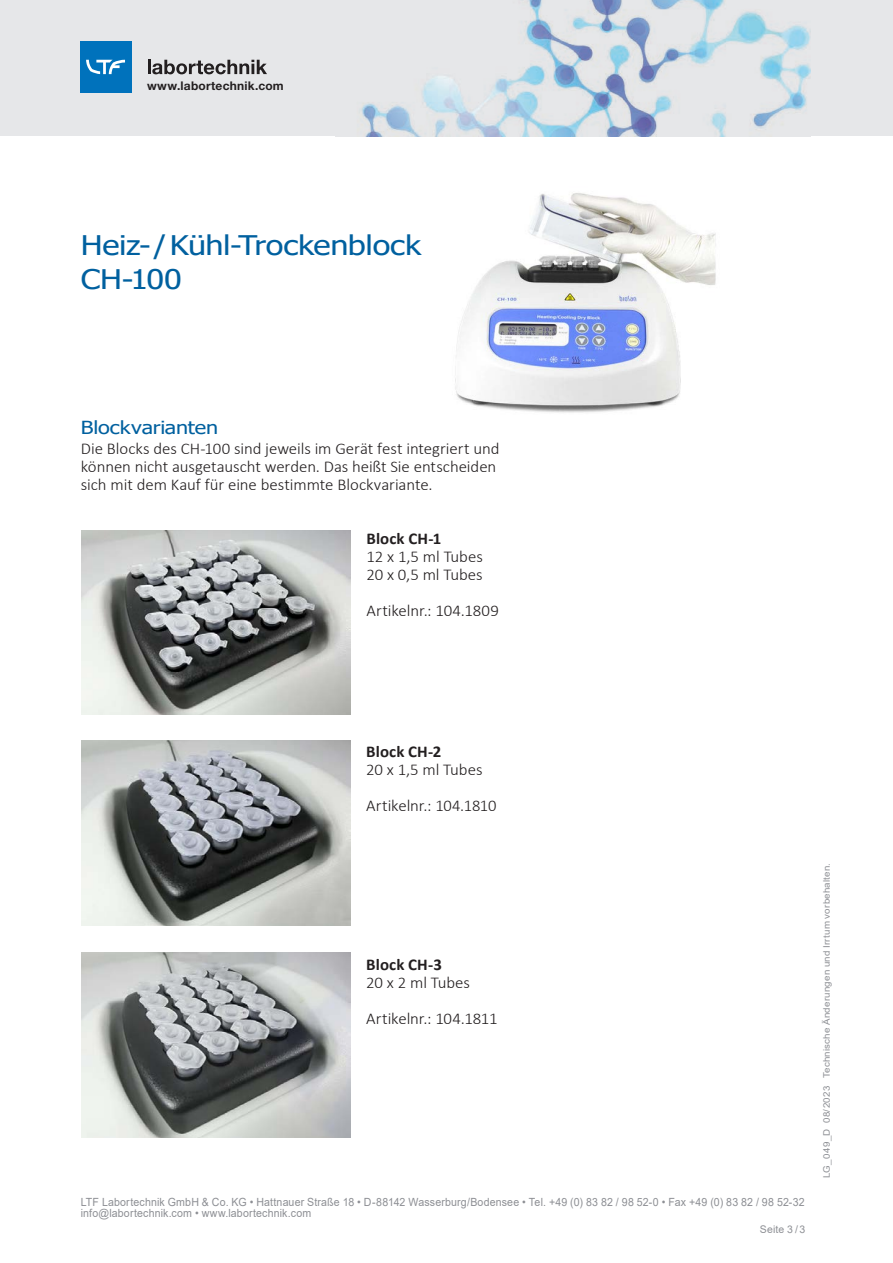
<style>
.page{position:relative;width:893px;height:1263px;background:#fff}
.page>*{position:absolute;margin:0;border:0;box-sizing:border-box;transform-origin:0 0}
.Headline{font:27px "Tahoma";letter-spacing:-.01em;color:#00609f;scale:1.2 1}
.Subline{font:18px "Tahoma";letter-spacing:-.01em;color:#00609f;scale:1.2 1}
.Body{font:300 16.5px/18px "Calibri";letter-spacing:-.005em;color:#231f20}
.t1{font:700 16.5px "Calibri";letter-spacing:.005em;color:#231f20}
.t2{font:700 12px "Helvetica Neue LT Std";letter-spacing:.015em;color:#231f20}
.t3{font:11.25px/11.2px "Arial";letter-spacing:.015em;color:#8d8f94;scale:.94 1}
.t4{font:10.5px "Arial";letter-spacing:.015em;color:#8d8f94}
.t5{font:9px "Arial";letter-spacing:.02em;color:#8d8f94;scale:1.08 1}
</style>
<div class="page">
<div style="left:0;top:0;width:893px;height:136px;background:#e6e7e9"></div>
<img style="left:361px;top:0;width:449px;height:136px">
<hr style="left:148px;top:60px;width:3px;height:14px;background:#231f20">
<svg style="left:152px;top:60px;width:115px;height:14px"></svg>
<div style="left:80px;top:41px;width:51px;height:52px;background:#0072bc"></div>
<svg style="left:86px;top:60px;width:39px;height:14px"></svg>
<img style="left:81px;top:530px;width:270px;height:185px">
<img style="left:81px;top:741px;width:270px;height:185px">
<img style="left:81px;top:953px;width:270px;height:185px">
<img style="left:455px;top:193px;width:261px;height:220px">
<p class="t2" style="left:147px;top:79px;width:138px">www.labortechnik.com</p>
<p class="Headline" style="left:81px;top:227px;width:285px">Heiz- / Kühl-Trockenblock</p>
<p class="Headline" style="left:81px;top:261px;width:86px">CH-100</p>
<p class="Subline" style="left:81px;top:415px;width:116px">Blockvarianten</p>
<p class="Body" style="left:81px;top:440px;width:420px">Die Blocks des CH-100 sind jeweils im Gerät fest integriert und können nicht ausgetauscht werden. Das heißt Sie entscheiden sich mit dem Kauf für eine bestimmte Blockvariante.</p>
<p class="t1" style="left:366px;top:527px;width:76px">Block CH-1</p>
<p class="Body" style="left:366px;top:548px;width:118px">12 x 1,5 ml Tubes</p>
<p class="Body" style="left:366px;top:566px;width:118px">20 x 0,5 ml Tubes</p>
<p class="Body" style="left:366px;top:602px;width:134px">Artikelnr.: 104.1809</p>
<p class="t1" style="left:366px;top:740px;width:77px">Block CH-2</p>
<p class="Body" style="left:366px;top:760px;width:118px">20 x 1,5 ml Tubes</p>
<p class="Body" style="left:366px;top:796px;width:132px">Artikelnr.: 104.1810</p>
<p class="t1" style="left:366px;top:952px;width:77px">Block CH-3</p>
<p class="Body" style="left:366px;top:973px;width:105px">20 x 2 ml Tubes</p>
<p class="Body" style="left:366px;top:1009px;width:133px">Artikelnr.: 104.1811</p>
<p class="t3" style="left:81px;top:1196px;width:771px">LTF Labortechnik GmbH &amp; Co. KG • Hattnauer Straße 18 • D-88142 Wasserburg/Bodensee • Tel. +49 (0) 83 82 / 98 52-0 • Fax +49 (0) 83 82 / 98 52-32 info@labortechnik.com • www.labortechnik.com</p>
<p class="t4" style="left:760px;top:1222px;width:47px">Seite 3 / 3</p>
<p class="t5" style="left:820px;top:1178px;width:293px;rotate:-90deg">LG_049_D 08/2023 Technische Änderungen und Irrtum vorbehalten.</p>
</div>
